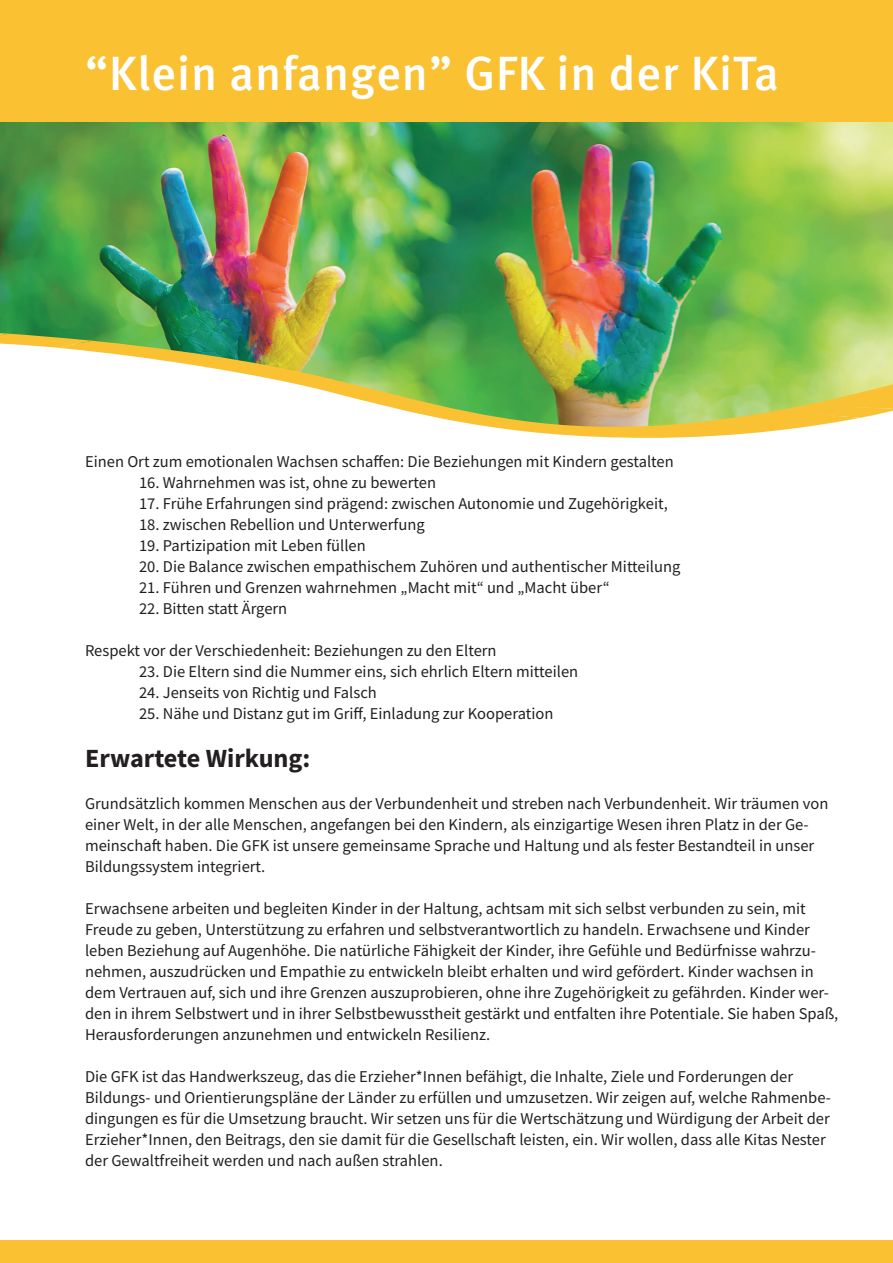
<style>
.page{position:relative;width:893px;height:1263px;background:#fff}
.page>*{position:absolute;margin:0;border:0;box-sizing:border-box;transform-origin:0 0}
.t1{font:500 48px "DGUV Meta";letter-spacing:.02em;color:#fff}
.t2{font:700 26.25px "Source Sans Pro";color:#231f20}
.t3{font:16.5px/21px "Source Sans Pro";color:#231f20}
</style>
<div class="page">
<img style="left:0;top:121px;width:893px;height:210px">
<div style="left:0;top:0;width:893px;height:121px;background:#fac232"></div>
<svg style="left:0;top:331px;width:893px;height:107px"></svg>
<img style="left:0;top:334px;width:893px;height:84px">
<div style="left:0;top:1240px;width:893px;height:23px;background:#fac232"></div>
<h1 class="t1" style="left:85px;top:46px;width:695px">“Klein anfangen” GFK in der KiTa</h1>
<p class="t3" style="left:85px;top:451px;width:590px">Einen Ort zum emotionalen Wachsen schaffen: Die Beziehungen mit Kindern gestalten</p>
<p class="t3" style="left:139px;top:472px;width:299px">16. Wahrnehmen was ist, ohne zu bewerten</p>
<p class="t3" style="left:139px;top:493px;width:530px">17. Frühe Erfahrungen sind prägend: zwischen Autonomie und Zugehörigkeit,</p>
<p class="t3" style="left:139px;top:514px;width:287px">18. zwischen Rebellion und Unterwerfung</p>
<p class="t3" style="left:139px;top:535px;width:228px">19. Partizipation mit Leben füllen</p>
<p class="t3" style="left:139px;top:556px;width:543px">20. Die Balance zwischen empathischem Zuhören und authentischer Mitteilung</p>
<p class="t3" style="left:139px;top:577px;width:472px">21. Führen und Grenzen wahrnehmen „Macht mit“ und „Macht über“</p>
<p class="t3" style="left:139px;top:598px;width:150px">22. Bitten statt Ärgern</p>
<p class="t3" style="left:85px;top:640px;width:413px">Respekt vor der Verschiedenheit: Beziehungen zu den Eltern</p>
<p class="t3" style="left:139px;top:661px;width:441px">23. Die Eltern sind die Nummer eins, sich ehrlich Eltern mitteilen</p>
<p class="t3" style="left:139px;top:682px;width:239px">24. Jenseits von Richtig und Falsch</p>
<p class="t3" style="left:139px;top:703px;width:416px">25. Nähe und Distanz gut im Griff, Einladung zur Kooperation</p>
<h2 class="t2" style="left:85px;top:740px;width:227px">Erwartete Wirkung:</h2>
<p class="t3" style="left:85px;top:793px;width:745px">Grundsätzlich kommen Menschen aus der Verbundenheit und streben nach Verbundenheit. Wir träumen von einer Welt, in der alle Menschen, angefangen bei den Kindern, als einzigartige Wesen ihren Platz in der Ge&shy;meinschaft haben. Die GFK ist unsere gemeinsame Sprache und Haltung und als fester Bestandteil in unser Bildungssystem integriert.</p>
<p class="t3" style="left:85px;top:898px;width:755px">Erwachsene arbeiten und begleiten Kinder in der Haltung, achtsam mit sich selbst verbunden zu sein, mit Freude zu geben, Unterstützung zu erfahren und selbstverantwortlich zu handeln. Erwachsene und Kinder leben Beziehung auf Augenhöhe. Die natürliche Fähigkeit der Kinder, ihre Gefühle und Bedürfnisse wahrzu&shy;nehmen, auszudrücken und Empathie zu entwickeln bleibt erhalten und wird gefördert. Kinder wachsen in dem Vertrauen auf, sich und ihre Grenzen auszuprobieren, ohne ihre Zugehörigkeit zu gefährden. Kinder wer&shy;den in ihrem Selbstwert und in ihrer Selbstbewusstheit gestärkt und entfalten ihre Potentiale. Sie haben Spaß, Herausforderungen anzunehmen und entwickeln Resilienz.</p>
<p class="t3" style="left:85px;top:1066px;width:747px">Die GFK ist das Handwerkszeug, das die Erzieher*Innen befähigt, die Inhalte, Ziele und Forderungen der Bildungs- und Orientierungspläne der Länder zu erfüllen und umzusetzen. Wir zeigen auf, welche Rahmenbe&shy;dingungen es für die Umsetzung braucht. Wir setzen uns für die Wertschätzung und Würdigung der Arbeit der Erzieher*Innen, den Beitrags, den sie damit für die Gesellschaft leisten, ein. Wir wollen, dass alle Kitas Nester der Gewaltfreiheit werden und nach außen strahlen.</p>
</div>
